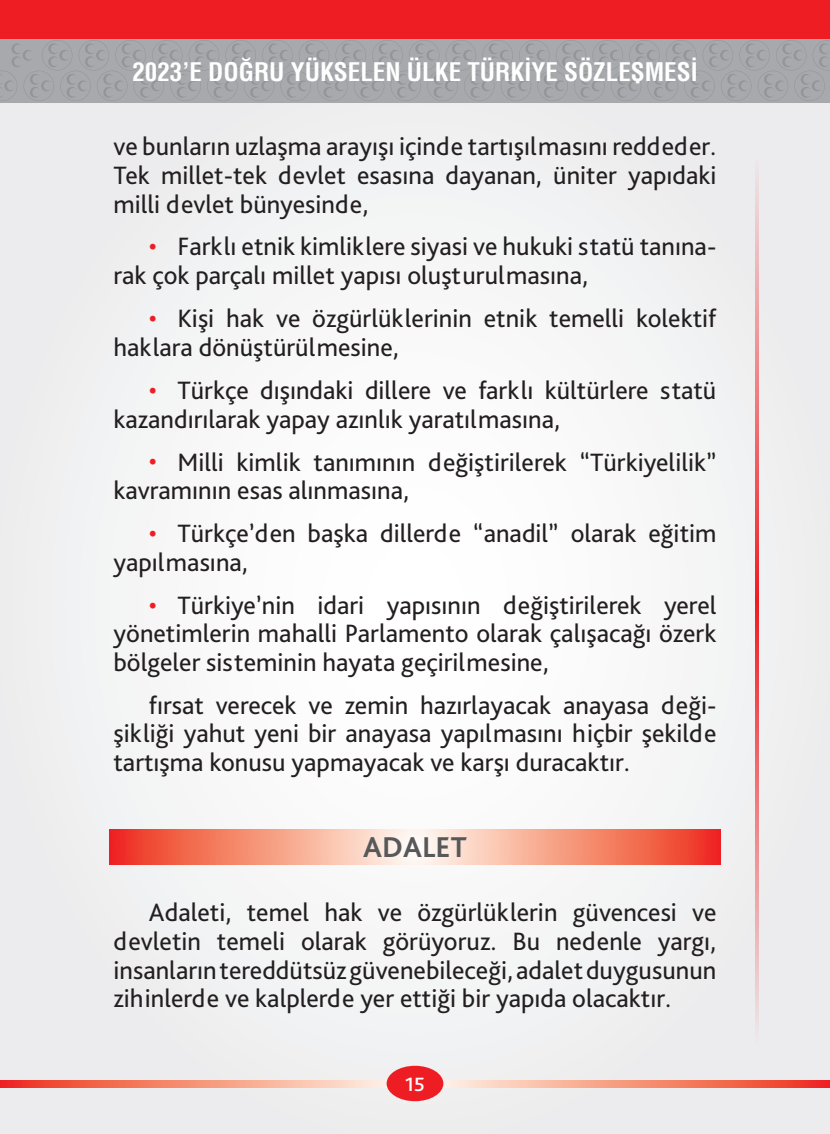
<style>
.page{position:relative;width:830px;height:1134px;background:#fff}
.page>*{position:absolute;margin:0;border:0;box-sizing:border-box;transform-origin:0 0}
.t1{font:700 30px "Bliss Pro";color:#57585a}
.t2{font:26.25px/28.8px "Bliss Pro";color:#231f20}
.t3{font:700 25px "MHP Condensed";color:#fff}
.t4{font:25px "Bliss Pro";color:#fff}
.s1{color:#ee1d23}
</style>
<div class="page">
<div style="left:0;top:74px;width:829px;height:1060px;background:#f2f3f4"></div>
<div style="left:0;top:0;width:829px;height:39px;background:#ee1d23"></div>
<div style="left:0;top:39px;width:829px;height:63px;background:#a8a9ad"></div>
<svg style="left:0;top:40px;width:829px;height:61px"></svg>
<svg style="left:0;top:1081px;width:829px;height:7px;background:#f5907a"></svg>
<div style="left:386px;top:1066px;width:57px;height:35px;background:#ee1d23;border-radius:50%"></div>
<svg style="left:755px;top:162px;width:4px;height:879px;background:#ed8386"></svg>
<svg style="left:110px;top:829px;width:609px;height:36px;background:#f69782"></svg>
<p class="t3" style="left:132px;top:56px;width:566px">2023’E DOĞRU YÜKSELEN ÜLKE TÜRKİYE SÖZLEŞMESİ</p>
<p class="t2" style="left:113px;top:131px;width:604px;text-align:justify">ve bunların uzlaşma arayışı içinde tartışılmasını reddeder.<br>Tek millet-tek devlet esasına dayanan, üniter yapıdaki milli devlet bünyesinde,</p>
<p class="t2" style="left:113px;top:232px;width:604px;text-indent:35px"><span class="s1">•</span> Farklı etnik kimliklere siyasi ve hukuki statü tanına&shy;rak çok parçalı millet yapısı oluşturulmasına,</p>
<p class="t2" style="left:113px;top:303px;width:604px;text-indent:35px"><span class="s1">•</span> Kişi hak ve özgürlüklerinin etnik temelli kolektif haklara dönüştürülmesine,</p>
<p class="t2" style="left:113px;top:375px;width:604px;text-indent:35px"><span class="s1">•</span> Türkçe dışındaki dillere ve farklı kültürlere statü kazandırılarak yapay azınlık yaratılmasına,</p>
<p class="t2" style="left:113px;top:447px;width:604px;text-indent:35px"><span class="s1">•</span> Milli kimlik tanımının değiştirilerek “Türkiyelilik” kavramının esas alınmasına,</p>
<p class="t2" style="left:113px;top:518px;width:604px;text-indent:35px"><span class="s1">•</span> Türkçe’den başka dillerde “anadil” olarak eğitim yapılmasına,</p>
<p class="t2" style="left:113px;top:590px;width:604px;text-align:justify;text-indent:35px"><span class="s1">•</span> Türkiye’nin idari yapısının değiştirilerek yerel yönetimlerin mahalli Parlamento olarak çalışacağı özerk bölgeler sisteminin hayata geçirilmesine,</p>
<p class="t2" style="left:113px;top:690px;width:604px;text-align:justify;text-indent:35px">fırsat verecek ve zemin hazırlayacak anayasa deği&shy;şikliği yahut yeni bir anayasa yapılmasını hiçbir şekilde tartışma konusu yapmayacak ve karşı duracaktır.</p>
<p class="t1" style="left:363px;top:828px;width:105px">ADALET</p>
<p class="t2" style="left:113px;top:897px;width:604px;text-align:justify;text-indent:35px">Adaleti, temel hak ve özgürlüklerin güvencesi ve devletin temeli olarak görüyoruz. Bu nedenle yargı, insanların tereddütsüz güvenebileceği, adalet duygusunun zihinlerde ve kalplerde yer ettiği bir yapıda olacaktır.</p>
<p class="t4" style="left:405px;top:1067px;width:21px">15</p>
</div>
